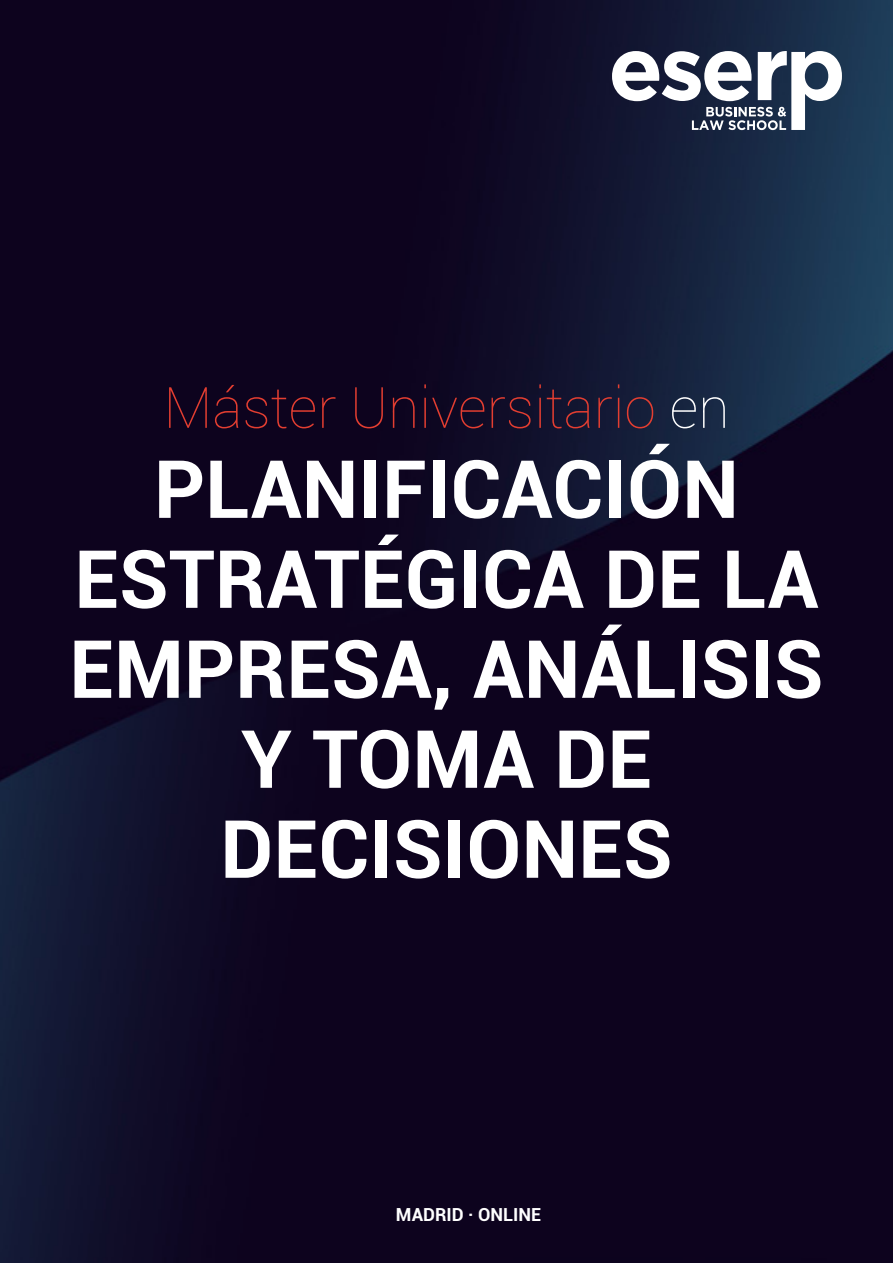
<style>
.page{position:relative;width:893px;height:1263px;background:#fff}
.page>*{position:absolute;margin:0;border:0;box-sizing:border-box;transform-origin:0 0}
.t1{font:700 80.4px/90px "Roboto";color:#fff;text-align:center}
.t2{font:100 57px "Roboto";color:#e33e31}
.t3{font:700 18px "Roboto";color:#fff}
.s1{color:#fff}
</style>
<div class="page">
<img style="left:0;top:0;width:893px;height:1263px">
<svg style="left:612px;top:51px;width:230px;height:79px"></svg>
<p class="t2" style="left:164px;top:368px;width:567px">Máster Universitario <span class="s1">en</span></p>
<p class="t1" style="left:69px;top:441px;width:756px">PLANIFICACIÓN<br>ESTRATÉGICA DE LA<br>EMPRESA, ANÁLISIS<br>Y TOMA DE<br>DECISIONES</p>
<p class="t3" style="left:396px;top:1202px;width:147px">MADRID · ONLINE</p>
</div>
